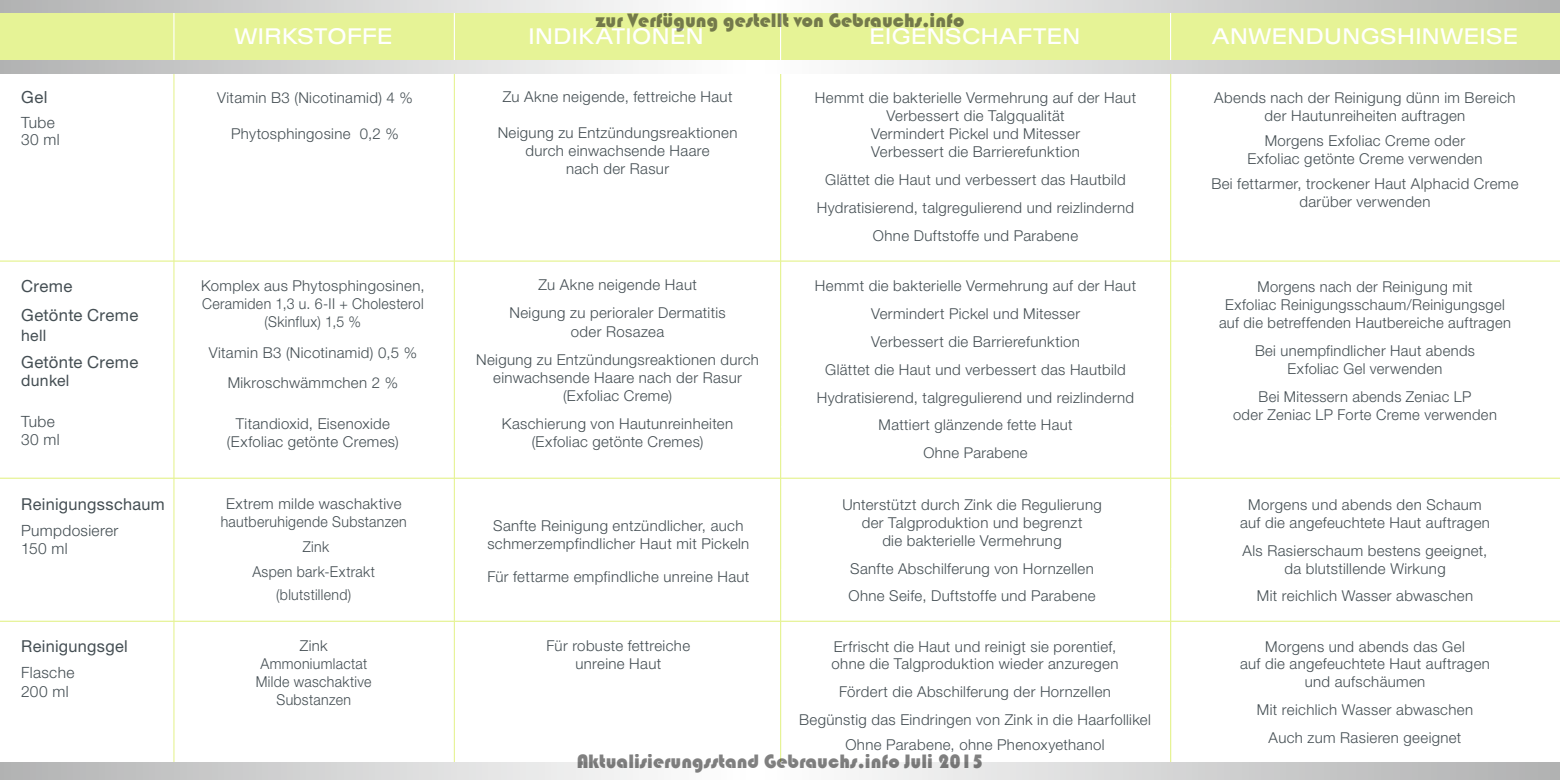
<style>
.page{position:relative;width:1560px;height:780px;background:#fff}
.page>*{position:absolute;margin:0;border:0;box-sizing:border-box;transform-origin:0 0}
.t1{font:22.5px "Cg Brazilia Seven";letter-spacing:.02em;color:#fff}
.t2{font:20px "Bauhaus 93";color:rgb(0 0 0/.5)}
.t3{font:16.75px/29.5px "Helvetica Neue LT Std";letter-spacing:.02em;color:#444e53}
.t4{font:16.5px "Helvetica Neue LT Std";letter-spacing:.015em;color:#444e53}
.t5{font:15.75px "Helvetica Neue LT Std";letter-spacing:.02em;color:#444e53}
.t6{font:300 15.5px/17.2px "Helvetica Neue LT Std";letter-spacing:.02em;color:#444e53}
.t7{font:300 15px/18px "Helvetica Neue LT Std";letter-spacing:.025em;color:#444e53;text-align:center}
.t8{font:300 15px/25.2px "Helvetica Neue LT Std";letter-spacing:.025em;color:#444e53;text-align:center;scale:.94 1}
.t9{font:300 14.75px/27.5px "Helvetica Neue LT Std";letter-spacing:.025em;color:#444e53;text-align:center}
</style>
<div class="page">
<hr style="left:0;top:477px;width:1559px;height:2px;background:#e6f396">
<hr style="left:0;top:260px;width:1559px;height:2px;background:#e6f396">
<hr style="left:0;top:620px;width:1559px;height:2px;background:#e6f396">
<div style="left:0;top:11px;width:1559px;height:56px;background:#e6f396"></div>
<hr style="left:454px;top:67px;width:1px;height:702px;background:#e6f396">
<hr style="left:454px;top:9px;width:1px;height:58px;background:#fff">
<hr style="left:780px;top:67px;width:1px;height:702px;background:#e6f396">
<hr style="left:780px;top:9px;width:1px;height:58px;background:#fff">
<hr style="left:1169px;top:67px;width:1px;height:702px;background:#e6f396">
<hr style="left:1169px;top:9px;width:1px;height:58px;background:#fff">
<hr style="left:173px;top:67px;width:1px;height:702px;background:#e6f396">
<hr style="left:173px;top:9px;width:1px;height:58px;background:#fff">
<svg style="left:0;top:762px;width:1559px;height:18px"></svg>
<svg style="left:0;top:0;width:1559px;height:12px"></svg>
<svg style="left:0;top:61px;width:1559px;height:12px;background:#d7d8d8"></svg>
<h2 class="t2" style="left:595px;top:9px;width:370px">zur Verfügung gestellt von Gebrauchs.info</h2>
<h1 class="t1" style="left:234px;top:22px;width:159px">WIRKSTOFFE</h1>
<h1 class="t1" style="left:528px;top:22px;width:177px">INDIKATIONEN</h1>
<h1 class="t1" style="left:869px;top:22px;width:212px">EIGENSCHAFTEN</h1>
<h1 class="t1" style="left:1211px;top:22px;width:308px">ANWENDUNGSHINWEISE</h1>
<p class="t3" style="left:21px;top:82px;width:28px">Gel</p>
<p class="t6" style="left:21px;top:113px;width:40px">Tube<br>30 ml</p>
<p class="t7" style="left:217px;top:88px;width:197px">Vitamin B3 (Nicotinamid) 4 %</p>
<p class="t7" style="left:231px;top:124px;width:169px">Phytosphingosine 0,2 %</p>
<p class="t7" style="left:502px;top:87px;width:231px">Zu Akne neigende, fettreiche Haut</p>
<p class="t7" style="left:497px;top:123px;width:241px">Neigung zu Entzündungsreaktionen durch einwachsende Haare<br>nach der Rasur</p>
<p class="t7" style="left:814px;top:89px;width:323px">Hemmt die bakterielle Vermehrung auf der Haut Verbessert die Talgqualität<br>Vermindert Pickel und Mitesser<br>Verbessert die Barrierefunktion</p>
<p class="t7" style="left:816px;top:166px;width:319px;line-height:28px">Glättet die Haut und verbessert das Hautbild<br>Hydratisierend, talgregulierend und reizlindernd<br>Ohne Duftstoffe und Parabene</p>
<p class="t7" style="left:1214px;top:88px;width:303px">Abends nach der Reinigung dünn im Bereich der Hautunreiheiten auftragen</p>
<p class="t7" style="left:1247px;top:131px;width:237px">Morgens Exfoliac Creme oder<br>Exfoliac getönte Creme verwenden</p>
<p class="t7" style="left:1211px;top:174px;width:309px">Bei fettarmer, trockener Haut Alphacid Creme darüber verwenden</p>
<p class="t3" style="left:21px;top:271px;width:118px">Creme<br>Getönte Creme</p>
<p class="t5" style="left:21px;top:326px;width:27px">hell</p>
<p class="t3" style="left:21px;top:347px;width:118px">Getönte Creme</p>
<p class="t5" style="left:21px;top:371px;width:50px">dunkel</p>
<p class="t6" style="left:21px;top:413px;width:40px">Tube<br>30 ml</p>
<p class="t7" style="left:201px;top:276px;width:225px">Komplex aus Phytosphingosinen,<br>Ceramiden 1,3 u. 6-II + Cholesterol (Skinflux) 1,5 %</p>
<p class="t7" style="left:209px;top:337px;width:210px;line-height:30.5px">Vitamin B3 (Nicotinamid) 0,5 %<br>Mikroschwämmchen 2 %</p>
<p class="t7" style="left:227px;top:414px;width:173px">Titandioxid, Eisenoxide (Exfoliac getönte Cremes)</p>
<p class="t7" style="left:509px;top:271px;width:218px;line-height:28px">Zu Akne neigende Haut<br>Neigung zu perioraler Dermatitis</p>
<p class="t7" style="left:476px;top:317px;width:284px;line-height:28px">oder Rosazea<br>Neigung zu Entzündungsreaktionen durch</p>
<p class="t7" style="left:493px;top:368px;width:250px">einwachsende Haare nach der Rasur (Exfoliac Creme)</p>
<p class="t7" style="left:502px;top:414px;width:233px">Kaschierung von Hautunreinheiten (Exfoliac getönte Cremes)</p>
<p class="t7" style="left:814px;top:271px;width:323px;line-height:28px">Hemmt die bakterielle Vermehrung auf der Haut Vermindert Pickel und Mitesser<br>Verbessert die Barrierefunktion<br>Glättet die Haut und verbessert das Hautbild Hydratisierend, talgregulierend und reizlindernd</p>
<p class="t9" style="left:878px;top:411px;width:195px">Mattiert glänzende fette Haut<br>Ohne Parabene</p>
<p class="t7" style="left:1218px;top:277px;width:293px">Morgens nach der Reinigung mit<br>Exfoliac Reinigungsschaum/Reinigungsgel auf die betreffenden Hautbereiche auftragen</p>
<p class="t7" style="left:1254px;top:341px;width:221px">Bei unempfindlicher Haut abends<br>Exfoliac Gel verwenden</p>
<p class="t7" style="left:1232px;top:387px;width:265px">Bei Mitessern abends Zeniac LP<br>oder Zeniac LP Forte Creme verwenden</p>
<p class="t4" style="left:21px;top:494px;width:145px">Reinigungsschaum</p>
<p class="t6" style="left:21px;top:520px;width:99px;line-height:18.5px">Pumpdosierer<br>150 ml</p>
<p class="t4" style="left:21px;top:636px;width:108px">Reinigungsgel</p>
<p class="t6" style="left:21px;top:663px;width:55px;line-height:18.5px">Flasche<br>200 ml</p>
<p class="t7" style="left:221px;top:494px;width:187px">Extrem milde waschaktive hautberuhigende Substanzen</p>
<p class="t8" style="left:252px;top:533px;width:132px">Zink<br>Aspen bark-Extrakt</p>
<p class="t8" style="left:276px;top:581px;width:81px">(blutstillend)</p>
<p class="t7" style="left:256px;top:636px;width:117px">Zink<br>Ammoniumlactat<br>Milde waschaktive<br>Substanzen</p>
<p class="t7" style="left:842px;top:495px;width:261px">Unterstützt durch Zink die Regulierung der Talgproduktion und begrenzt<br>die bakterielle Vermehrung</p>
<p class="t7" style="left:848px;top:554px;width:248px;line-height:27.8px;text-align:left">Sanfte Abschilferung von Hornzellen<br>Ohne Seife, Duftstoffe und Parabene</p>
<p class="t7" style="left:831px;top:637px;width:288px;text-align:left">Erfrischt die Haut und reinigt sie porentief, ohne die Talgproduktion wieder anzuregen</p>
<p class="t7" style="left:799px;top:677px;width:353px;line-height:27.8px">Fördert die Abschilferung der Hornzellen<br>Begünstig das Eindringen von Zink in die Haarfollikel</p>
<p class="t7" style="left:845px;top:735px;width:261px">Ohne Parabene, ohne Phenoxyethanol</p>
<p class="t7" style="left:487px;top:516px;width:263px">Sanfte Reinigung entzündlicher, auch schmerzempfindlicher Haut mit Pickeln</p>
<p class="t7" style="left:487px;top:567px;width:263px">Für fettarme empfindliche unreine Haut</p>
<p class="t7" style="left:546px;top:636px;width:145px">Für robuste fettreiche unreine Haut</p>
<h2 class="t2" style="left:576px;top:750px;width:408px">Aktualisierungsstand Gebrauchs.info Juli 2015</h2>
<p class="t7" style="left:1239px;top:495px;width:251px">Morgens und abends den Schaum auf die angefeuchtete Haut auftragen</p>
<p class="t7" style="left:1242px;top:541px;width:246px">Als Rasierschaum bestens geeignet, da blutstillende Wirkung</p>
<p class="t7" style="left:1256px;top:586px;width:218px">Mit reichlich Wasser abwaschen</p>
<p class="t7" style="left:1239px;top:637px;width:251px">Morgens und abends das Gel<br>auf die angefeuchtete Haut auftragen und aufschäumen</p>
<p class="t7" style="left:1256px;top:695px;width:218px;line-height:27.8px">Mit reichlich Wasser abwaschen<br>Auch zum Rasieren geeignet</p>
</div>
